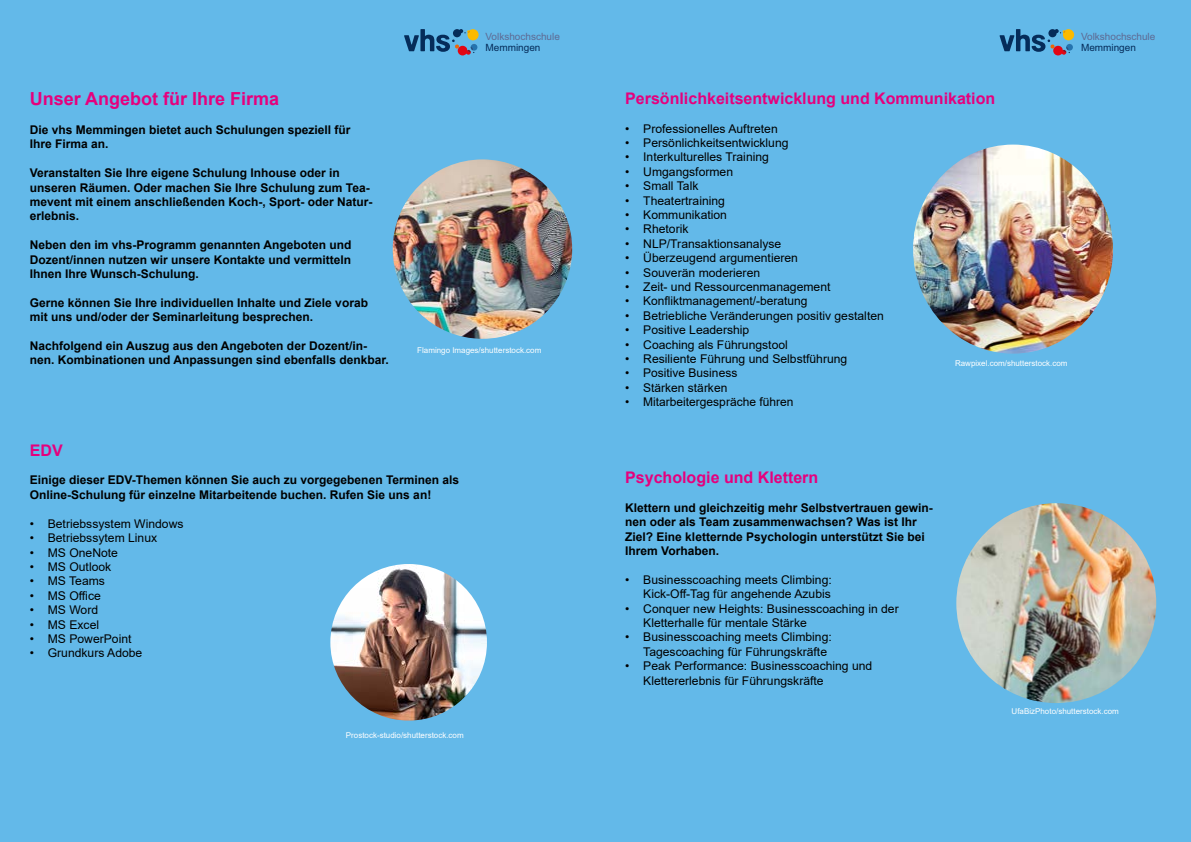
<style>
.page{position:relative;width:1191px;height:842px;background:#fff}
.page>*{position:absolute;margin:0;border:0;box-sizing:border-box;transform-origin:0 0}
.t1{font:700 18px "Arial";color:#e6007d}
.t2{font:700 16px "Arial";color:#e6007d}
.t3{font:12px/14.4px "Arial";color:#000}
.t4{font:700 12px/14.4px "Arial";color:#000}
.t5{font:10px "Arial";color:#5e6a93}
.t6{font:10px "Arial";color:#052c5a}
.t7{font:8px "Arial";color:#fff}
</style>
<div class="page">
<div style="left:0;top:0;width:595px;height:842px;background:#63b9e9"></div>
<div style="left:595px;top:0;width:596px;height:842px;background:#63b9e9"></div>
<svg style="left:404px;top:29px;width:74px;height:26px"></svg>
<svg style="left:999px;top:29px;width:75px;height:26px"></svg>
<img style="left:913px;top:145px;width:200px;height:209px">
<img style="left:956px;top:503px;width:200px;height:200px;border-radius:100px">
<img style="left:393px;top:159px;width:179px;height:180px;border-radius:90px">
<img style="left:330px;top:564px;width:157px;height:157px;border-radius:78px">
<p class="t5" style="left:485px;top:30px;width:76px">Volkshochschule</p>
<h1 class="t1" style="left:30px;top:86px;width:251px">Unser Angebot für Ihre Firma</h1>
<p class="t4" style="left:30px;top:123px;width:322px">Die vhs Memmingen bietet auch Schulungen speziell für<br>Ihre Firma an.</p>
<p class="t4" style="left:30px;top:166px;width:344px">Veranstalten Sie Ihre eigene Schulung Inhouse oder in unseren Räumen. Oder machen Sie Ihre Schulung zum Tea&shy;mevent mit einem anschließenden Koch-, Sport- oder Natur&shy;erlebnis.</p>
<p class="t4" style="left:30px;top:238px;width:323px;text-align:justify">Neben den im vhs-Programm genannten Angeboten und Dozent/innen nutzen wir unsere Kontakte und vermitteln Ihnen Ihre Wunsch-Schulung.</p>
<p class="t4" style="left:30px;top:296px;width:340px">Gerne können Sie Ihre individuellen Inhalte und Ziele vorab mit uns und/oder der Seminarleitung besprechen.</p>
<p class="t4" style="left:30px;top:339px;width:360px">Nachfolgend ein Auszug aus den Angeboten der Dozent/in&shy;nen. Kombinationen und Anpassungen sind ebenfalls denkbar.</p>
<p class="t6" style="left:485px;top:41px;width:56px">Memmingen</p>
<p class="t7" style="left:417px;top:345px;width:126px">Flamingo Images/shutterstock.com</p>
<h2 class="t2" style="left:30px;top:439px;width:34px">EDV</h2>
<p class="t4" style="left:30px;top:473px;width:431px">Einige dieser EDV-Themen können Sie auch zu vorgegebenen Terminen als<br>Online-Schulung für einzelne Mitarbeitende buchen. Rufen Sie uns an!</p>
<p class="t3" style="left:30px;top:516px;width:155px">• Betriebssystem Windows</p>
<p class="t3" style="left:30px;top:531px;width:129px">• Betriebssytem Linux</p>
<p class="t3" style="left:30px;top:545px;width:90px">• MS OneNote</p>
<p class="t3" style="left:30px;top:559px;width:83px">• MS Outlook</p>
<p class="t3" style="left:30px;top:574px;width:77px">• MS Teams</p>
<p class="t3" style="left:30px;top:588px;width:73px">• MS Office</p>
<p class="t3" style="left:30px;top:603px;width:70px">• MS Word</p>
<p class="t3" style="left:30px;top:617px;width:71px">• MS Excel</p>
<p class="t3" style="left:30px;top:631px;width:103px">• MS PowerPoint</p>
<p class="t3" style="left:30px;top:646px;width:114px">• Grundkurs Adobe</p>
<p class="t7" style="left:346px;top:730px;width:119px">Prostock-studio/shutterstock.com</p>
<p class="t5" style="left:1081px;top:30px;width:76px">Volkshochschule</p>
<p class="t6" style="left:1081px;top:41px;width:56px">Memmingen</p>
<h2 class="t2" style="left:625px;top:87px;width:371px">Persönlichkeitsentwicklung und Kommunikation</h2>
<p class="t3" style="left:625px;top:121px;width:154px">• Professionelles Auftreten</p>
<p class="t3" style="left:625px;top:135px;width:165px">• Persönlichkeitsentwicklung</p>
<p class="t3" style="left:625px;top:150px;width:145px">• Interkulturelles Training</p>
<p class="t3" style="left:625px;top:164px;width:109px">• Umgangsformen</p>
<p class="t3" style="left:625px;top:179px;width:75px">• Small Talk</p>
<p class="t3" style="left:625px;top:193px;width:101px">• Theatertraining</p>
<p class="t3" style="left:625px;top:207px;width:103px">• Kommunikation</p>
<p class="t3" style="left:625px;top:222px;width:65px">• Rhetorik</p>
<p class="t3" style="left:625px;top:236px;width:158px">• NLP/Transaktionsanalyse</p>
<p class="t3" style="left:625px;top:251px;width:174px">• Überzeugend argumentieren</p>
<p class="t3" style="left:625px;top:265px;width:136px">• Souverän moderieren</p>
<p class="t3" style="left:625px;top:279px;width:207px">• Zeit- und Ressourcenmanagement</p>
<p class="t3" style="left:625px;top:294px;width:184px">• Konfliktmanagement/-beratung</p>
<p class="t3" style="left:625px;top:308px;width:260px">• Betriebliche Veränderungen positiv gestalten</p>
<p class="t3" style="left:625px;top:323px;width:126px">• Positive Leadership</p>
<p class="t3" style="left:625px;top:337px;width:164px">• Coaching als Führungstool</p>
<p class="t3" style="left:625px;top:351px;width:224px">• Resiliente Führung und Selbstführung</p>
<p class="t3" style="left:625px;top:366px;width:114px">• Positive Business</p>
<p class="t3" style="left:625px;top:380px;width:104px">• Stärken stärken</p>
<p class="t3" style="left:625px;top:395px;width:170px">• Mitarbeitergespräche führen</p>
<p class="t7" style="left:955px;top:358px;width:114px">Rawpixel.com/shutterstock.com</p>
<h2 class="t2" style="left:625px;top:466px;width:194px">Psychologie und Klettern</h2>
<p class="t4" style="left:625px;top:500px;width:309px">Klettern und gleichzeitig mehr Selbstvertrauen gewin&shy;nen oder als Team zusammenwachsen? Was ist Ihr Ziel? Eine kletternde Psychologin unterstützt Sie bei Ihrem Vorhaben.</p>
<p class="t3" style="left:625px;top:572px;width:208px;text-align:right">• Businesscoaching meets Climbing:<br>Kick-Off-Tag für angehende Azubis</p>
<p class="t3" style="left:643px;top:601px;width:257px;text-indent:-18px">• Conquer new Heights: Businesscoaching in der<br>Kletterhalle für mentale Stärke</p>
<p class="t3" style="left:643px;top:630px;width:190px;text-indent:-18px">• Businesscoaching meets Climbing:<br>Tagescoaching für Führungskräfte</p>
<p class="t3" style="left:643px;top:659px;width:231px;text-indent:-18px">• Peak Performance: Businesscoaching und<br>Klettererlebnis für Führungskräfte</p>
<p class="t7" style="left:1011px;top:705px;width:109px">UfaBizPhoto/shutterstock.com</p>
</div>
